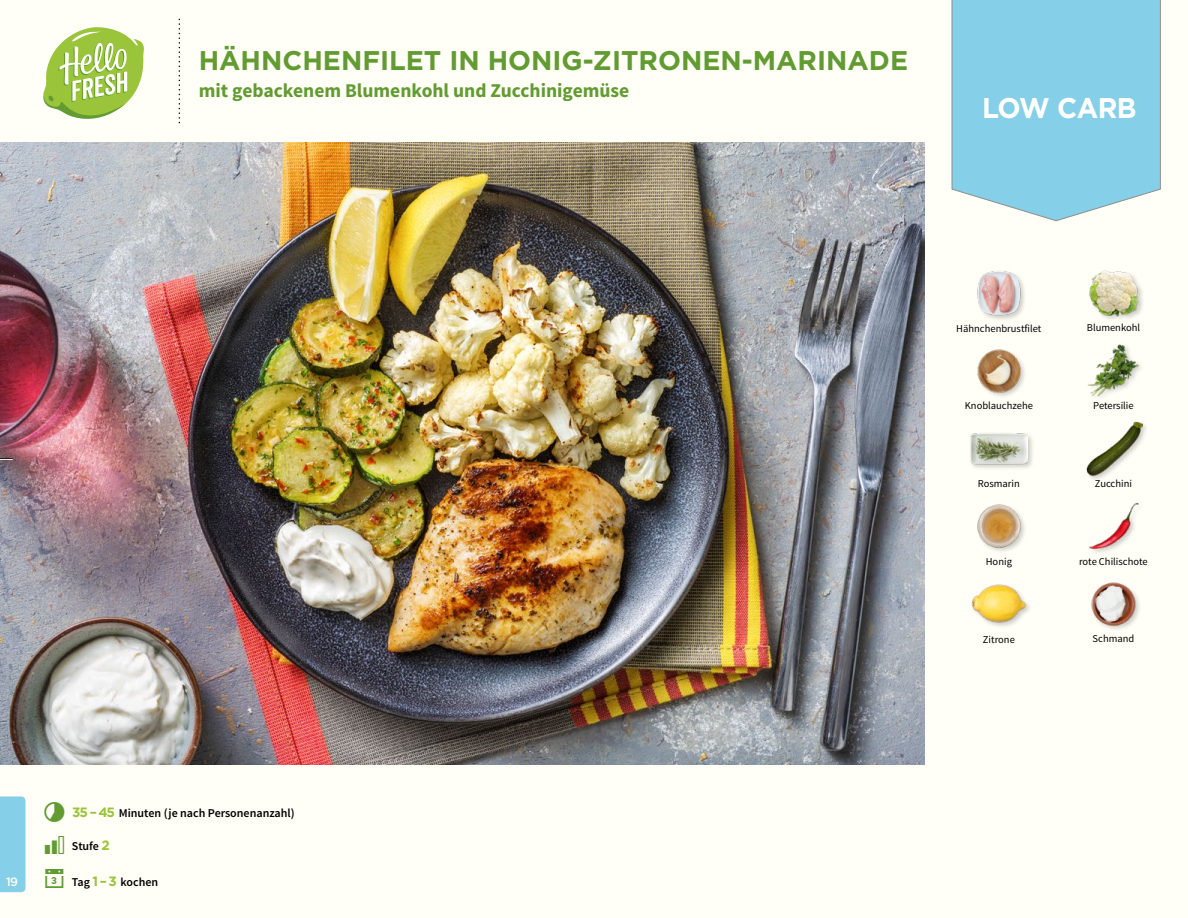
<style>
.page{position:relative;width:1188px;height:918px;background:#fffef7}
.page>*{position:absolute;margin:0;border:0;box-sizing:border-box;transform-origin:0 0}
.t1{font:700 28.5px "Gotham";letter-spacing:-.02em;color:#fff;scale:.96 1}
.t2{font:700 27px "Gotham";color:#619b31}
.t3{font:700 19.5px "Source Sans Pro";color:#619b31}
.t4{font:600 12px "Source Sans Pro";color:#000}
.t5{font:500 12px "Gotham";color:#fffef7}
.t6{font:10.5px "Source Sans Pro";color:#000}
.s1{font-family:"Gotham";font-weight:700;font-size:13.5px;color:#9ac43a}
.s2{color:#619b31}
</style>
<div class="page">
<img style="left:1091px;top:582px;width:49px;height:47px">
<img style="left:971px;top:584px;width:57px;height:43px">
<img style="left:977px;top:504px;width:48px;height:47px">
<img style="left:1089px;top:503px;width:50px;height:50px">
<div style="left:1086px;top:421px;width:63px;height:62px;background:#000;opacity:.2"></div>
<img style="left:1086px;top:421px;width:56px;height:56px">
<div style="left:969px;top:432px;width:66px;height:39px;background:#000;opacity:.2"></div>
<img style="left:970px;top:432px;width:58px;height:39px">
<img style="left:977px;top:349px;width:48px;height:48px">
<img style="left:1088px;top:344px;width:53px;height:53px">
<img style="left:1089px;top:270px;width:53px;height:49px">
<img style="left:977px;top:271px;width:48px;height:49px">
<svg style="left:43px;top:27px;width:101px;height:92px"></svg>
<div style="left:0;top:796px;width:26px;height:96px;background:#85cfe8"></div>
<svg style="left:952px;top:0;width:209px;height:221px"></svg>
<img style="left:0;top:142px;width:925px;height:623px">
<svg style="left:0;top:458px;width:13px;height:2px"></svg>
<h2 class="t2" style="left:199px;top:43px;width:711px">HÄHNCHENFILET IN HONIG-ZITRONEN-MARINADE</h2>
<h3 class="t3" style="left:199px;top:78px;width:432px">mit gebackenem Blumenkohl und Zucchinigemüse</h3>
<h1 class="t1" style="left:982px;top:89px;width:162px">LOW CARB</h1>
<p class="t5" style="left:9px;top:872px;width:6px">1</p>
<p class="t5" style="left:6px;top:874px;width:13px">19</p>
<p class="t4" style="left:72px;top:805px;width:224px"><span class="s1">35 –45</span> Minuten (je nach Personenanzahl)</p>
<p class="t4" style="left:72px;top:838px;width:40px">Stufe <span class="s1">2</span></p>
<p class="t4" style="left:43px;top:874px;width:117px"><span class="s2">▪</span> Tag <span class="s1">1 –3</span> kochen</p>
<p class="t6" style="left:956px;top:322px;width:87px">Hähnchenbrustfilet</p>
<p class="t6" style="left:1087px;top:321px;width:55px">Blumenkohl</p>
<p class="t6" style="left:965px;top:399px;width:70px">Knoblauchzehe</p>
<p class="t6" style="left:1093px;top:399px;width:42px">Petersilie</p>
<p class="t6" style="left:978px;top:477px;width:44px">Rosmarin</p>
<p class="t6" style="left:1095px;top:477px;width:39px">Zucchini</p>
<p class="t6" style="left:986px;top:555px;width:28px">Honig</p>
<p class="t6" style="left:1079px;top:555px;width:70px">rote Chilischote</p>
<p class="t6" style="left:983px;top:633px;width:33px">Zitrone</p>
<p class="t6" style="left:1093px;top:632px;width:43px">Schmand</p>
</div>
